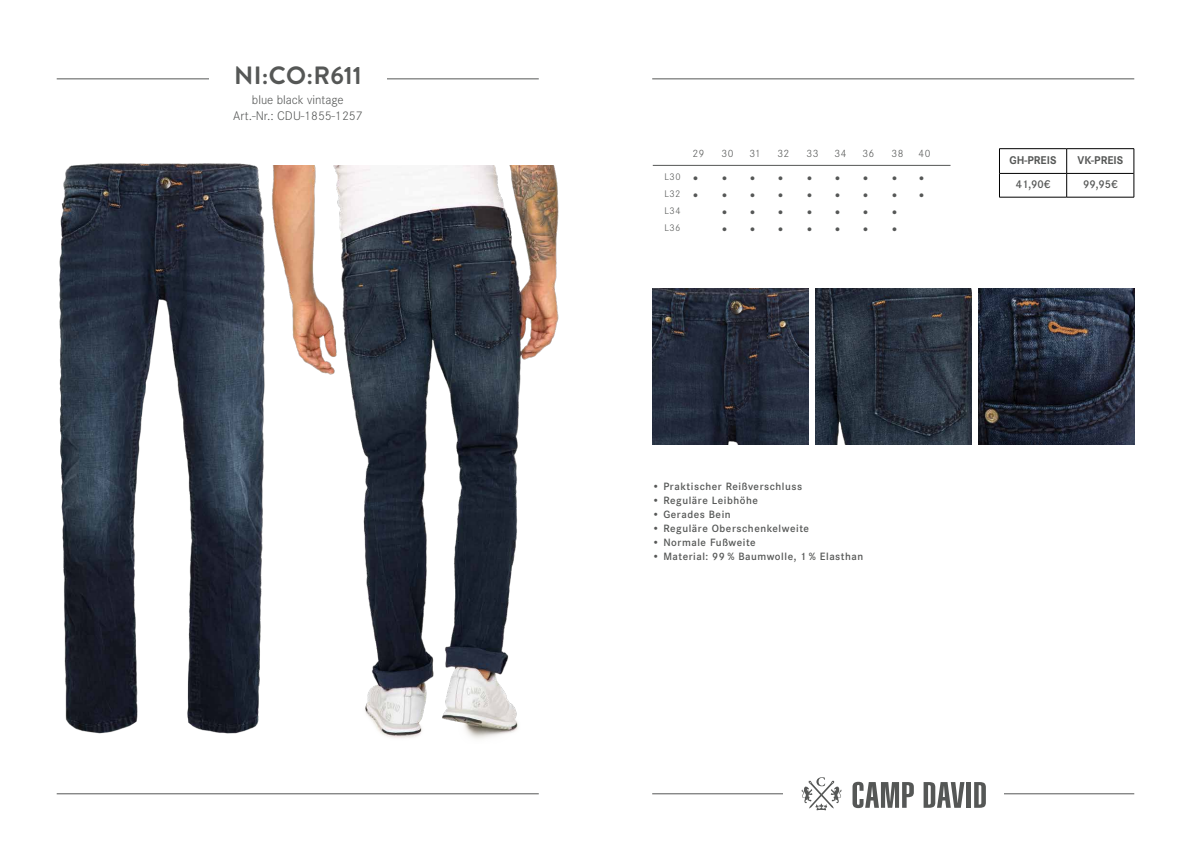
<style>
.page{position:relative;width:1191px;height:842px;background:#fff}
.page>*{position:absolute;margin:0;border:0;box-sizing:border-box;transform-origin:0 0}
.t1{font:700 25px "Brandon Grotesque";letter-spacing:.015em;color:#555756}
.t2{font:700 24.9px "Corporate S";color:#555756}
.t3{font:300 13px/16px "Corporate S";color:#555756;text-align:center}
.t4{font:700 11.7px "Corporate S";color:#555756}
.t5{font:600 11.7px "Corporate S";color:#555756}
.t6{font:600 11px "Corporate S";letter-spacing:.05em;color:#555756}
.t7{font:300 11px "Corporate S";letter-spacing:.045em;color:#555756}
.t8{font:300 10px "Corporate S";letter-spacing:.055em;color:#555756}
</style>
<div class="page">
<hr style="left:57px;top:79px;width:482px;height:1px;background:#555756">
<hr style="left:652px;top:79px;width:482px;height:1px;background:#555756">
<hr style="left:652px;top:793px;width:482px;height:1px;background:#555756">
<hr style="left:57px;top:793px;width:482px;height:1px;background:#555756">
<div style="left:783px;top:765px;width:220px;height:57px;background:#fff"></div>
<svg style="left:974px;top:782px;width:12px;height:26px"></svg>
<div style="left:966px;top:782px;width:5px;height:26px;background:#555756"></div>
<svg style="left:923px;top:782px;width:41px;height:26px"></svg>
<svg style="left:852px;top:782px;width:62px;height:26px"></svg>
<svg style="left:801px;top:777px;width:41px;height:33px"></svg>
<img style="left:59px;top:163px;width:206px;height:571px">
<div style="left:209px;top:57px;width:177px;height:39px;background:#fff"></div>
<img style="left:652px;top:288px;width:156px;height:156px">
<img style="left:815px;top:288px;width:156px;height:156px">
<img style="left:978px;top:288px;width:156px;height:156px">
<hr style="left:653px;top:165px;width:297px;height:1px;background:#555756">
<img style="left:272px;top:165px;width:287px;height:574px">
<svg style="left:1066px;top:149px;width:1px;height:48px"></svg>
<hr style="left:999px;top:148px;width:67px;height:1px;background:#000">
<hr style="left:1066px;top:148px;width:68px;height:1px;background:#000">
<hr style="left:999px;top:173px;width:67px;height:1px;background:#000">
<hr style="left:1066px;top:173px;width:67px;height:1px;background:#000">
<hr style="left:999px;top:197px;width:67px;height:1px;background:#000">
<hr style="left:1066px;top:197px;width:68px;height:1px;background:#000">
<svg style="left:999px;top:149px;width:1px;height:48px"></svg>
<svg style="left:1133px;top:149px;width:1px;height:48px"></svg>
<h1 class="t1" style="left:234px;top:58px;width:129px">NI:CO:R611</h1>
<p class="t3" style="left:233px;top:92px;width:131px">blue black vintage<br>Art.-Nr.: CDU-1855-1257</p>
<p class="t7" style="left:692px;top:146px;width:13px">29</p>
<p class="t7" style="left:721px;top:146px;width:14px">30</p>
<p class="t7" style="left:749px;top:146px;width:13px">31</p>
<p class="t7" style="left:777px;top:146px;width:13px">32</p>
<p class="t7" style="left:806px;top:146px;width:13px">33</p>
<p class="t7" style="left:834px;top:146px;width:14px">34</p>
<p class="t7" style="left:862px;top:146px;width:13px">36</p>
<p class="t7" style="left:891px;top:146px;width:13px">38</p>
<p class="t7" style="left:918px;top:146px;width:14px">40</p>
<p class="t8" style="left:664px;top:170px;width:18px">L30</p>
<h2 class="t2" style="left:692px;top:154px;width:234px">.........</h2>
<p class="t8" style="left:664px;top:187px;width:17px">L32</p>
<h2 class="t2" style="left:692px;top:171px;width:234px">.........</h2>
<p class="t8" style="left:664px;top:204px;width:18px">L34</p>
<h2 class="t2" style="left:721px;top:188px;width:178px">.......</h2>
<p class="t8" style="left:664px;top:221px;width:17px">L36</p>
<h2 class="t2" style="left:721px;top:205px;width:178px">.......</h2>
<p class="t4" style="left:1009px;top:152px;width:48px">GH-PREIS</p>
<p class="t4" style="left:1077px;top:152px;width:47px">VK-PREIS</p>
<p class="t5" style="left:1015px;top:176px;width:36px">41,90€</p>
<p class="t5" style="left:1083px;top:176px;width:36px">99,95€</p>
<p class="t6" style="left:652px;top:479px;width:152px">• Praktischer Reißverschluss</p>
<p class="t6" style="left:652px;top:493px;width:107px">• Reguläre Leibhöhe</p>
<p class="t6" style="left:652px;top:507px;width:80px">• Gerades Bein</p>
<p class="t6" style="left:652px;top:521px;width:158px">• Reguläre Oberschenkelweite</p>
<p class="t6" style="left:652px;top:535px;width:105px">• Normale Fußweite</p>
<p class="t6" style="left:652px;top:549px;width:213px">• Material: 99 % Baumwolle, 1 % Elasthan</p>
</div>
